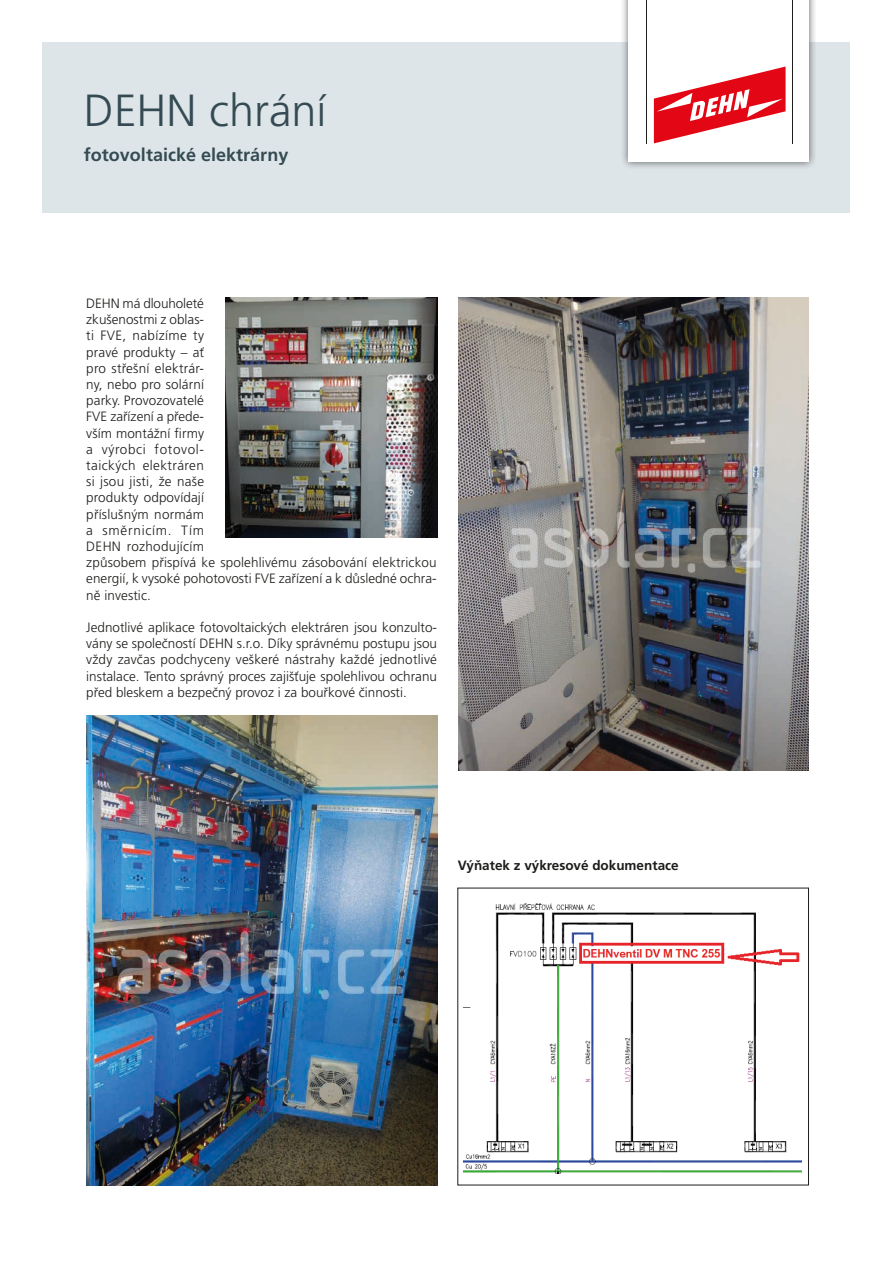
<style>
.page{position:relative;width:893px;height:1263px;background:#fff}
.page>*{position:absolute;margin:0;border:0;box-sizing:border-box;transform-origin:0 0}
.t1{font:300 45px "Frutiger CE";color:#354b54}
.t2{font:700 18px "Frutiger CE";color:#354b54}
.t3{font:300 13.5px/16.2px "Frutiger CE";letter-spacing:.005em;color:#1d1d1b}
.t4{font:700 13.5px "Frutiger CE";color:#1d1d1b}
</style>
<div class="page">
<div style="left:43px;top:43px;width:807px;height:170px;background:#dee5e9"></div>
<div style="left:620px;top:0;width:197px;height:170px;background:#1d1d1b;opacity:.65"></div>
<div style="left:628px;top:0;width:181px;height:162px;background:#fff"></div>
<svg style="left:654px;top:67px;width:132px;height:76px"></svg>
<hr style="left:646px;top:0;width:1px;height:143px;background:#1d1d1b">
<hr style="left:792px;top:0;width:1px;height:143px;background:#1d1d1b">
<img style="left:458px;top:298px;width:350px;height:473px">
<img style="left:86px;top:715px;width:351px;height:470px">
<img style="left:225px;top:298px;width:212px;height:240px">
<img style="left:463px;top:903px;width:329px;height:270px">
<img style="left:792px;top:952px;width:10px;height:221px">
<h1 class="t1" style="left:84px;top:84px;width:244px">DEHN chrání</h1>
<h2 class="t2" style="left:84px;top:143px;width:206px">fotovoltaické elektrárny</h2>
<p class="t3" style="left:86px;top:295px;width:352px">DEHN má dlouholeté<br>zkušenostmi z oblas-<br>ti FVE, nabízíme ty<br>pravé produkty – ať<br>pro střešní elektrár-<br>ny, nebo pro solární<br>parky. Provozovatelé<br>FVE zařízení a přede-<br>vším montážní firmy<br>a výrobci fotovol-<br>taických elektráren<br>si jsou jisti, že naše<br>produkty odpovídají<br>příslušným normám<br>a směrnicím. Tím<br>DEHN rozhodujícím<br>způsobem přispívá ke spolehlivému zásobování elektrickou energií, k vysoké pohotovosti FVE zařízení a k důsledné ochra&shy;ně investic.</p>
<p class="t3" style="left:86px;top:619px;width:352px;text-align:justify">Jednotlivé aplikace fotovoltaických elektráren jsou konzulto&shy;vány se společností DEHN s.r.o. Díky správnému postupu jsou vždy zavčas podchyceny veškeré nástrahy každé jednotlivé instalace. Tento správný proces zajišťuje spolehlivou ochranu před bleskem a bezpečný provoz i za bouřkové činnosti.</p>
<p class="t4" style="left:458px;top:857px;width:222px">Výňatek z výkresové dokumentace</p>
</div>
